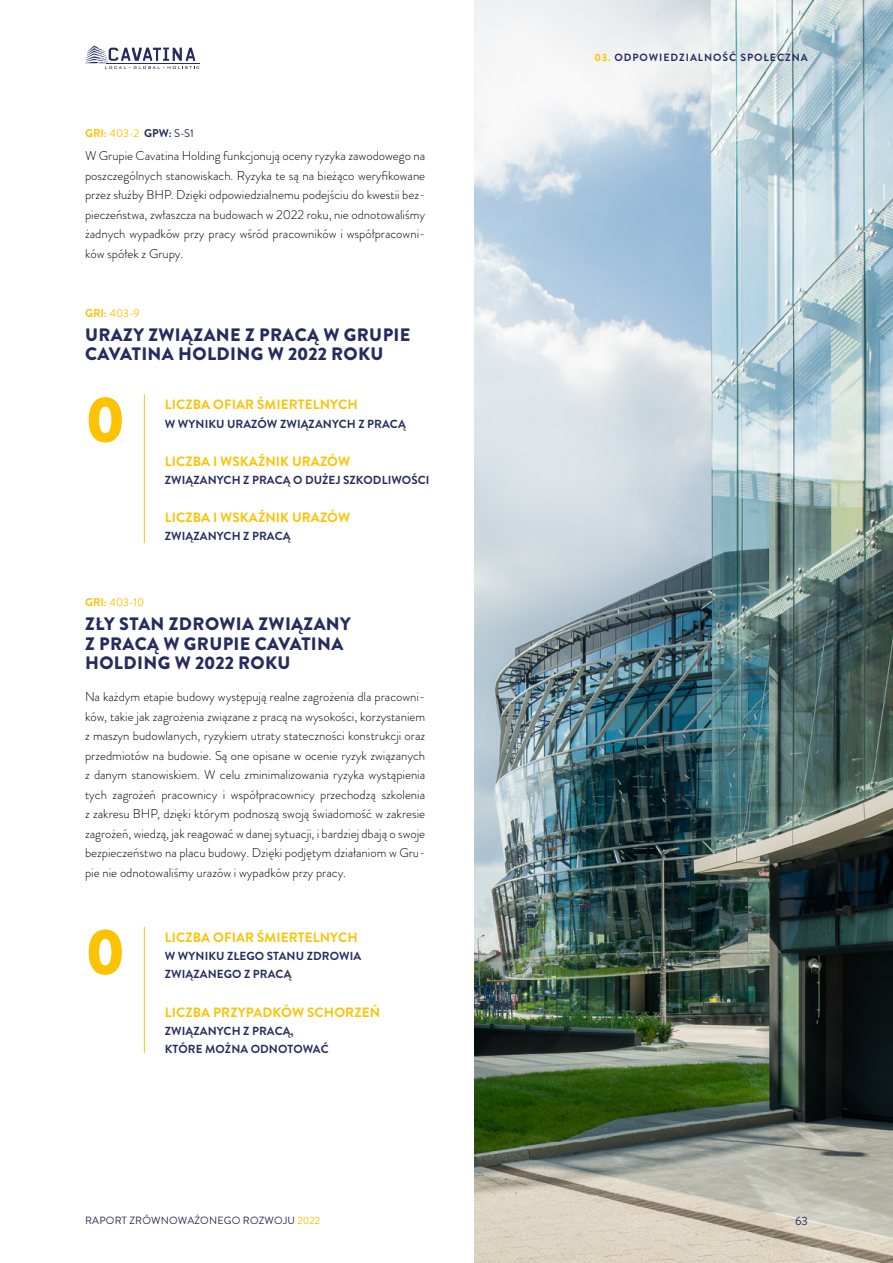
<style>
.page{position:relative;width:893px;height:1263px;background:#fff}
.page>*{position:absolute;margin:0;border:0;box-sizing:border-box;transform-origin:0 0}
.t1{font:900 64.8px "Brandon Grotesque";color:#fdc201}
.t2{font:900 18px/19.5px "Brandon Grotesque";letter-spacing:.02em;color:#262c60}
.t3{font:700 13.5px "Brandon Grotesque";letter-spacing:.01em;color:#fdc201}
.t4{font:300 12.75px/19.5px "Brandon Grotesque";color:#000;text-align:justify}
.t5{font:12px "Brandon Grotesque";color:#262c60}
.t6{font:700 11.7px/18.1px "Brandon Grotesque";letter-spacing:.01em;color:#262c60}
.t7{font:11.25px "Brandon Grotesque";color:#fdc201}
.t8{font:10.5px "Brandon Grotesque";letter-spacing:.02em;color:#262c60}
.t9{font:700 10.5px "Brandon Grotesque";color:#262c60}
.s1{font-weight:700}
.s2{font-weight:700;color:#262c60}
.s3{color:#262c60}
.s4{color:#fdc201}
</style>
<div class="page">
<hr style="left:144px;top:395px;width:1px;height:147px;background:#fdc201">
<hr style="left:144px;top:927px;width:1px;height:125px;background:#fdc201">
<img style="left:474px;top:0;width:419px;height:1263px">
<hr style="left:107px;top:63px;width:93px;height:1px;background:#262c60">
<svg style="left:85px;top:46px;width:114px;height:23px"></svg>
<p class="t7" style="left:85px;top:125px;width:110px"><span class="s1">GRI:</span> 403-2 <span class="s2">GPW:</span> <span class="s3">S-S1</span></p>
<p class="t4" style="left:85px;top:146px;width:342px">W Grupie Cavatina Holding funkcjonują oceny ryzyka zawodowego na poszczególnych stanowiskach. Ryzyka te są na bieżąco weryfikowane przez służby BHP. Dzięki odpowiedzialnemu podejściu do kwestii bez&shy;pieczeństwa, zwłaszcza na budowach w 2022 roku, nie odnotowaliśmy żadnych wypadków przy pracy wśród pracowników i współpracowni&shy;ków spółek z Grupy.</p>
<p class="t7" style="left:85px;top:305px;width:56px"><span class="s1">GRI:</span> 403-9</p>
<h2 class="t2" style="left:85px;top:325px;width:327px">URAZY ZWIĄZANE Z PRACĄ W GRUPIE<br>CAVATINA HOLDING W 2022 ROKU</h2>
<h1 class="t1" style="left:85px;top:374px;width:42px">0</h1>
<p class="t3" style="left:165px;top:395px;width:194px">LICZBA OFIAR ŚMIERTELNYCH</p>
<p class="t6" style="left:165px;top:415px;width:242px">W WYNIKU URAZÓW ZWIĄZANYCH Z PRACĄ</p>
<p class="t3" style="left:165px;top:452px;width:187px">LICZBA I WSKAŹNIK URAZÓW</p>
<p class="t6" style="left:165px;top:471px;width:266px">ZWIĄZANYCH Z PRACĄ O DUŻEJ SZKODLIWOŚCI</p>
<p class="t3" style="left:165px;top:508px;width:187px">LICZBA I WSKAŹNIK URAZÓW</p>
<p class="t6" style="left:165px;top:527px;width:127px">ZWIĄZANYCH Z PRACĄ</p>
<p class="t7" style="left:85px;top:595px;width:61px"><span class="s1">GRI:</span> 403-10</p>
<h2 class="t2" style="left:85px;top:614px;width:267px">ZŁY STAN ZDROWIA ZWIĄZANY<br>Z PRACĄ W GRUPIE CAVATINA<br>HOLDING W 2022 ROKU</h2>
<p class="t4" style="left:85px;top:687px;width:342px">Na każdym etapie budowy występują realne zagrożenia dla pracowni&shy;ków, takie jak zagrożenia związane z pracą na wysokości, korzystaniem z maszyn budowlanych, ryzykiem utraty stateczności konstrukcji oraz przedmiotów na budowie. Są one opisane w ocenie ryzyk związanych z danym stanowiskiem. W celu zminimalizowania ryzyka wystąpienia tych zagrożeń pracownicy i współpracownicy przechodzą szkolenia z zakresu BHP, dzięki którym podnoszą swoją świadomość w zakresie zagrożeń, wiedzą, jak reagować w danej sytuacji, i bardziej dbają o swoje bezpieczeństwo na placu budowy. Dzięki podjętym działaniom w Gru&shy;pie nie odnotowaliśmy urazów i wypadków przy pracy.</p>
<h1 class="t1" style="left:85px;top:906px;width:42px">0</h1>
<p class="t3" style="left:165px;top:928px;width:194px">LICZBA OFIAR ŚMIERTELNYCH</p>
<p class="t6" style="left:165px;top:947px;width:198px">W WYNIKU ZŁEGO STANU ZDROWIA<br>ZWIĄZANEGO Z PRACĄ</p>
<p class="t3" style="left:165px;top:1002px;width:217px">LICZBA PRZYPADKÓW SCHORZEŃ</p>
<p class="t6" style="left:165px;top:1022px;width:165px">ZWIĄZANYCH Z PRACĄ,<br>KTÓRE MOŻNA ODNOTOWAĆ</p>
<p class="t9" style="left:595px;top:50px;width:38px"><span class="s4">03.</span> ODPOWIEDZIALNOŚĆ</p>
<p class="t9" style="left:740px;top:50px;width:9px">SPOŁECZNA</p>
<p class="t8" style="left:85px;top:1213px;width:237px">RAPORT ZRÓWNOWAŻONEGO ROZWOJU <span class="s4">2022</span></p>
<p class="t5" style="left:795px;top:1212px;width:14px">63</p>
</div>
